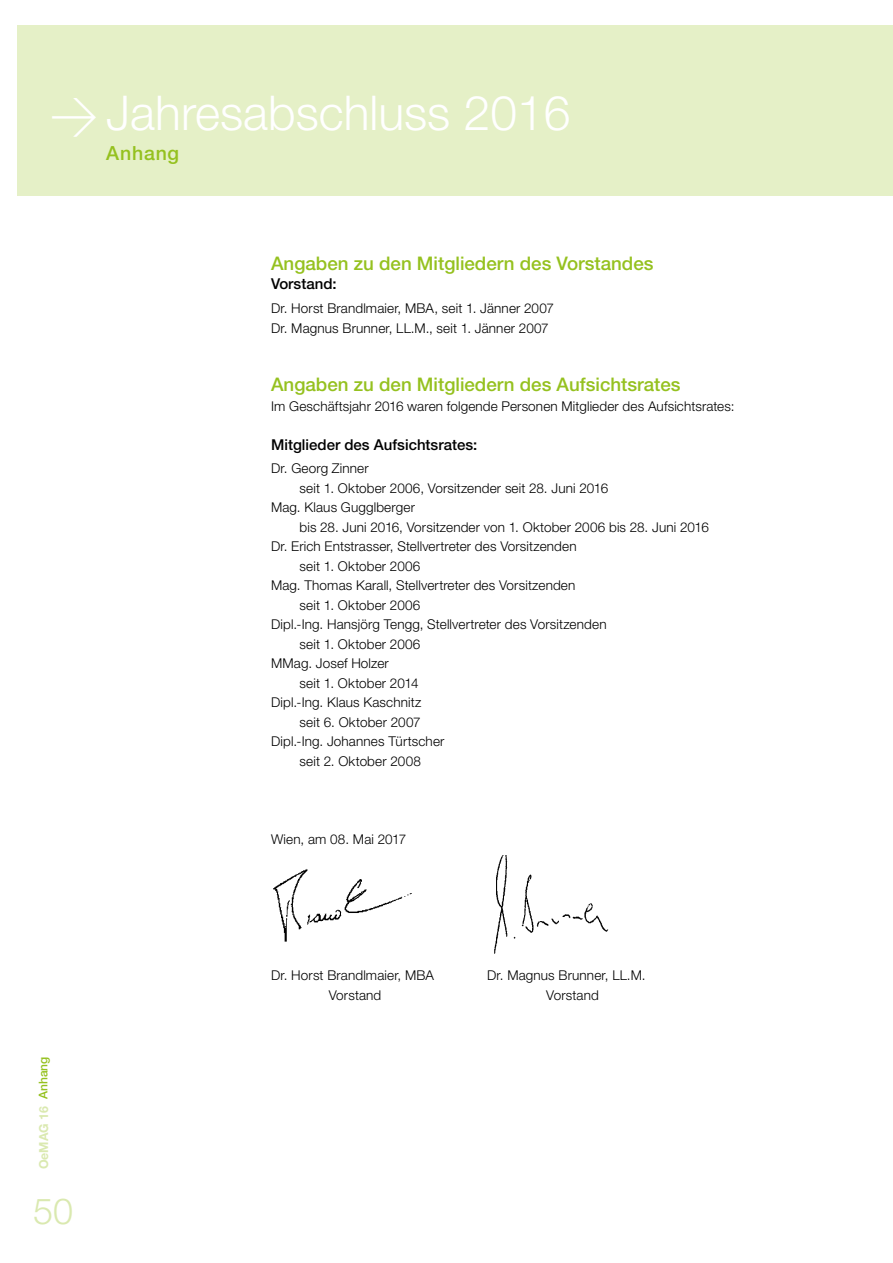
<style>
.page{position:relative;width:893px;height:1263px;background:#fff}
.page>*{position:absolute;margin:0;border:0;box-sizing:border-box;transform-origin:0 0}
.t1{font:300 48px "Helvetica Neue";color:#fff}
.t2{font:300 36px "Helvetica Neue";color:#dae9b0}
.t3{font:500 19.5px "Helvetica Neue";letter-spacing:.04em;color:#95c11f}
.t4{font:500 18.75px "Helvetica Neue";color:#95c11f}
.t5{font:500 15px "Helvetica Neue";color:#000}
.t6{font:300 13.5px/19.5px "Helvetica Neue";letter-spacing:.01em;color:#000}
.t7{font:700 12.45px "Helvetica Neue";color:#dae9b0}
.t8{font:500 12px "Helvetica Neue";color:#95c11f}
.s1{font-family:"DIN"}
.s2{color:#fff}
</style>
<div class="page">
<div style="left:17px;top:26px;width:876px;height:170px;background:#e5f0c7"></div>
<img style="left:273px;top:869px;width:139px;height:73px">
<img style="left:494px;top:855px;width:115px;height:99px">
<h1 class="t1" style="left:50px;top:83px;width:522px"><span class="s1">&gt;</span>Jahresabschluss 2016</h1>
<h3 class="t3" style="left:106px;top:141px;width:74px">Anhang</h3>
<h3 class="t4" style="left:271px;top:252px;width:384px">Angaben zu den Mitgliedern des Vorstandes</h3>
<p class="t5" style="left:271px;top:275px;width:67px">Vorstand:</p>
<p class="t6" style="left:271px;top:298px;width:285px">Dr. Horst Brandlmaier, MBA, seit 1. Jänner 2007<br>Dr. Magnus Brunner, LL.M., seit 1. Jänner 2007</p>
<h3 class="t4" style="left:271px;top:373px;width:411px">Angaben zu den Mitgliedern des Aufsichtsrates</h3>
<p class="t6" style="left:271px;top:396px;width:465px">Im Geschäftsjahr 2016 waren folgende Personen Mitglieder des Aufsichtsrates:</p>
<p class="t5" style="left:271px;top:435px;width:208px">Mitglieder des Aufsichtsrates:</p>
<p class="t6" style="left:271px;top:458px;width:99px">Dr. Georg Zinner</p>
<p class="t6" style="left:300px;top:478px;width:310px">seit 1. Oktober 2006, Vorsitzender seit 28. Juni 2016</p>
<p class="t6" style="left:271px;top:497px;width:145px">Mag. Klaus Gugglberger</p>
<p class="t6" style="left:300px;top:517px;width:411px">bis 28. Juni 2016, Vorsitzender von 1. Oktober 2006 bis 28. Juni 2016</p>
<p class="t6" style="left:271px;top:536px;width:307px">Dr. Erich Entstrasser, Stellvertreter des Vorsitzenden</p>
<p class="t6" style="left:300px;top:556px;width:122px">seit 1. Oktober 2006</p>
<p class="t6" style="left:271px;top:575px;width:306px">Mag. Thomas Karall, Stellvertreter des Vorsitzenden</p>
<p class="t6" style="left:300px;top:595px;width:122px">seit 1. Oktober 2006</p>
<p class="t6" style="left:271px;top:614px;width:337px">Dipl.-Ing. Hansjörg Tengg, Stellvertreter des Vorsitzenden</p>
<p class="t6" style="left:300px;top:634px;width:122px">seit 1. Oktober 2006</p>
<p class="t6" style="left:271px;top:653px;width:119px">MMag. Josef Holzer</p>
<p class="t6" style="left:300px;top:673px;width:120px">seit 1. Oktober 2014</p>
<p class="t6" style="left:271px;top:692px;width:152px">Dipl.-Ing. Klaus Kaschnitz</p>
<p class="t6" style="left:300px;top:712px;width:123px">seit 6. Oktober 2007</p>
<p class="t6" style="left:271px;top:731px;width:175px">Dipl.-Ing. Johannes Türtscher</p>
<p class="t6" style="left:300px;top:751px;width:123px">seit 2. Oktober 2008</p>
<p class="t6" style="left:271px;top:829px;width:137px">Wien, am 08. Mai 2017</p>
<p class="t8" style="left:36px;top:1099px;width:44px;rotate:-90deg">Anhang</p>
<p class="t7" style="left:36px;top:1169px;width:82px;rotate:-90deg">OeMAG 16 <span class="s2">12</span></p>
<h2 class="t2" style="left:33px;top:1189px;width:42px">50</h2>
<p class="t6" style="left:271px;top:965px;width:165px">Dr. Horst Brandlmaier, MBA</p>
<p class="t6" style="left:487px;top:965px;width:160px">Dr. Magnus Brunner, LL.M.</p>
<p class="t6" style="left:329px;top:985px;width:54px">Vorstand</p>
<p class="t6" style="left:546px;top:985px;width:54px">Vorstand</p>
</div>
